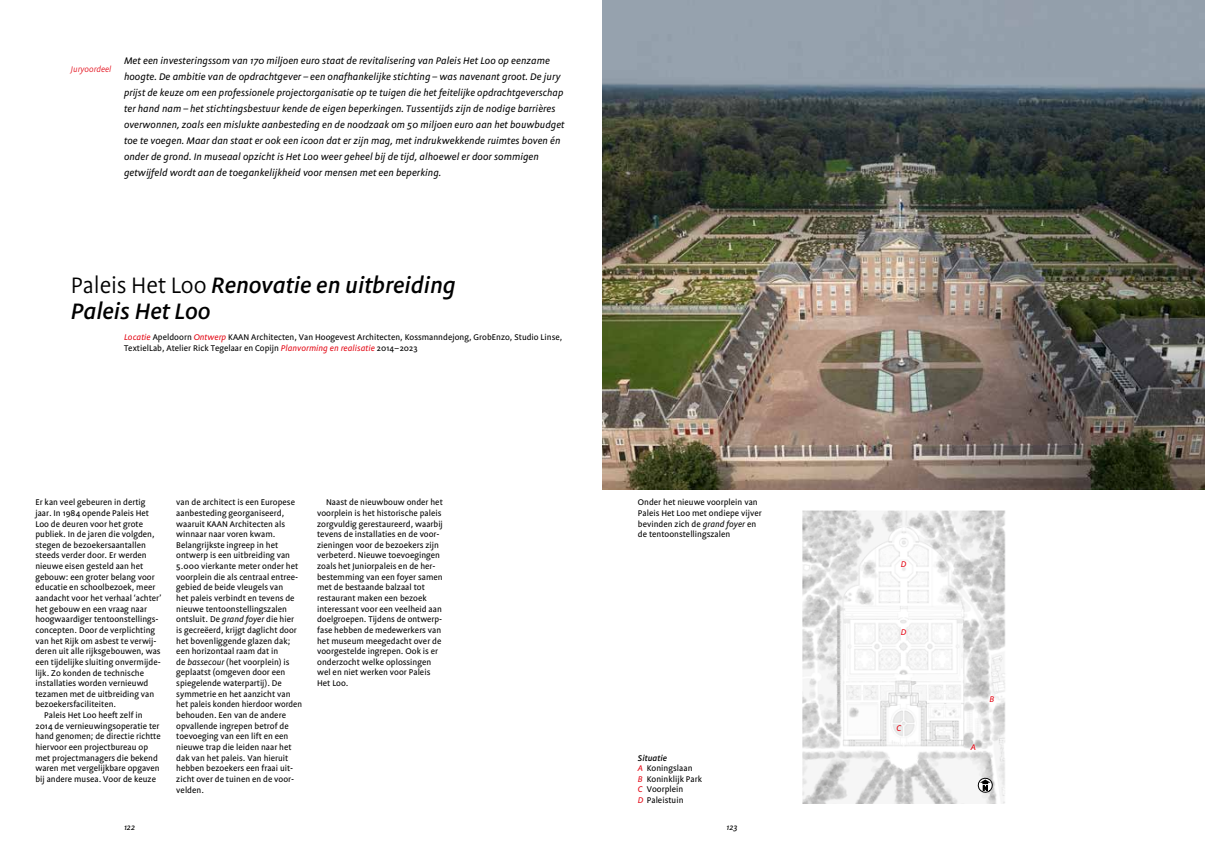
<style>
.page{position:relative;width:1205px;height:851px;background:#fff}
.page>*{position:absolute;margin:0;border:0;box-sizing:border-box;transform-origin:0 0}
.t1{font:italic 500 25px/26.6px "Flex";letter-spacing:-.005em;color:#000}
.t2{font:italic 10.75px/16px "Flex Text";letter-spacing:.005em;color:#000}
.t3{font:9.25px/10.6px "Flex Text";letter-spacing:.005em;color:#000}
.t4{font:italic 500 9.25px "Flex";letter-spacing:.005em;color:#000}
.t5{font:italic 9.25px "Flex Text";color:#e30613}
.t6{font:italic 9.12px "Flex";letter-spacing:.005em;color:#e30613}
.t7{font:italic 9.12px "Flex Text";color:#000}
.s1{font-weight:400;font-style:normal}
.s2{font-style:italic;color:#e30613}
.s3{font-style:italic}
</style>
<div class="page">
<img style="left:602px;top:0;width:603px;height:489px">
<img style="left:803px;top:510px;width:203px;height:293px">
<svg style="left:977px;top:777px;width:16px;height:16px"></svg>
<p class="t6" style="left:71px;top:64px;width:42px">Juryoordeel</p>
<p class="t2" style="left:124px;top:53px;width:442px">Met een investeringssom van 170 miljoen euro staat de revitalisering van Paleis Het Loo op eenzame hoogte. De ambitie van de opdrachtgever – een onafhankelijke stichting – was navenant groot. De jury prijst de keuze om een professionele projectorganisatie op te tuigen die het feitelijke opdrachtgeverschap ter hand nam – het stichtingsbestuur kende de eigen beperkingen. Tussentijds zijn de nodige barrières overwonnen, zoals een mislukte aanbesteding en de noodzaak om 50 miljoen euro aan het bouwbudget toe te voegen. Maar dan staat er ook een icoon dat er zijn mag, met indrukwekkende ruimtes boven én onder de grond. In museaal opzicht is Het Loo weer geheel bij de tijd, alhoewel er door sommigen getwijfeld wordt aan de toegankelijkheid voor mensen met een beperking.</p>
<h1 class="t1" style="left:71px;top:271px;width:386px"><span class="s1">Paleis Het Loo</span> Renovatie en uitbreiding<br>Paleis Het Loo</h1>
<p class="t3" style="left:124px;top:332px;width:440px"><span class="s2">Locatie</span> Apeldoorn <span class="s2">Ontwerp</span> KAAN Architecten, Van Hoogevest Architecten, Kossmanndejong, GrobEnzo, Studio Linse,<br>TextielLab, Atelier Rick Tegelaar en Copijn <span class="s2">Planvorming en realisatie</span> 2014–2023</p>
<p class="t3" style="left:35px;top:497px;width:112px">Er kan veel gebeuren in dertig</p>
<p class="t3" style="left:35px;top:507px;width:115px">jaar. In 1984 opende Paleis Het</p>
<p class="t3" style="left:35px;top:518px;width:109px">Loo de deuren voor het grote</p>
<p class="t3" style="left:35px;top:529px;width:121px">publiek. In de jaren die volgden,</p>
<p class="t3" style="left:35px;top:539px;width:112px">stegen de bezoekersaantallen</p>
<p class="t3" style="left:35px;top:550px;width:113px">steeds verder door. Er werden</p>
<p class="t3" style="left:35px;top:561px;width:109px">nieuwe eisen gesteld aan het</p>
<p class="t3" style="left:35px;top:571px;width:121px">gebouw: een groter belang voor</p>
<p class="t3" style="left:35px;top:582px;width:121px">educatie en schoolbezoek, meer</p>
<p class="t3" style="left:35px;top:592px;width:127px">aandacht voor het verhaal ‘achter’</p>
<p class="t3" style="left:35px;top:603px;width:113px">het gebouw en een vraag naar</p>
<p class="t3" style="left:35px;top:614px;width:125px">hoogwaardiger tentoonstellings-</p>
<p class="t3" style="left:35px;top:624px;width:121px">concepten. Door de verplichting</p>
<p class="t3" style="left:35px;top:635px;width:123px">van het Rijk om asbest te verwij-</p>
<p class="t3" style="left:35px;top:646px;width:127px">deren uit alle rijksgebouwen, was</p>
<p class="t3" style="left:35px;top:656px;width:127px">een tijdelijke sluiting onvermijde-</p>
<p class="t3" style="left:35px;top:667px;width:110px">lijk. Zo konden de technische</p>
<p class="t3" style="left:35px;top:677px;width:114px">installaties worden vernieuwd</p>
<p class="t3" style="left:35px;top:688px;width:120px">tezamen met de uitbreiding van</p>
<p class="t3" style="left:35px;top:699px;width:82px">bezoekersfaciliteiten.</p>
<p class="t3" style="left:44px;top:709px;width:100px">Paleis Het Loo heeft zelf in</p>
<p class="t3" style="left:35px;top:720px;width:126px">2014 de vernieuwingsoperatie ter</p>
<p class="t3" style="left:35px;top:731px;width:127px">hand genomen; de directie richtte</p>
<p class="t3" style="left:35px;top:741px;width:114px">hiervoor een projectbureau op</p>
<p class="t3" style="left:35px;top:752px;width:124px">met projectmanagers die bekend</p>
<p class="t3" style="left:35px;top:763px;width:126px">waren met vergelijkbare opgaven</p>
<p class="t3" style="left:35px;top:773px;width:122px">bij andere musea. Voor de keuze</p>
<p class="t3" style="left:176px;top:497px;width:127px">van de architect is een Europese aanbesteding georganiseerd, waaruit KAAN Architecten als winnaar naar voren kwam.<br>Belangrijkste ingreep in het ontwerp is een uitbreiding van<br>5.000 vierkante meter onder het voorplein die als centraal entree&shy;gebied de beide vleugels van<br>het paleis verbindt en tevens de nieuwe tentoonstellingszalen ontsluit. De <span class="s3">grand foyer</span> die hier is gecreëerd, krijgt daglicht door het bovenliggende glazen dak; een horizontaal raam dat in<br>de <span class="s3">bassecour</span> (het voorplein) is geplaatst (omgeven door een spiegelende waterpartij). De symmetrie en het aanzicht van het paleis konden hierdoor worden behouden. Een van de andere opvallende ingrepen betrof de toevoeging van een lift en een nieuwe trap die leiden naar het dak van het paleis. Van hieruit hebben bezoekers een fraai uit&shy;zicht over de tuinen en de voor&shy;velden.</p>
<p class="t3" style="left:317px;top:497px;width:127px;text-indent:9px">Naast de nieuwbouw onder het voorplein is het historische paleis zorgvuldig gerestaureerd, waarbij tevens de installaties en de voor&shy;zieningen voor de bezoekers zijn verbeterd. Nieuwe toevoegingen zoals het Juniorpaleis en de her&shy;bestemming van een foyer samen met de bestaande balzaal tot restaurant maken een bezoek interessant voor een veelheid aan doelgroepen. Tijdens de ontwerp&shy;fase hebben de medewerkers van het museum meegedacht over de voorgestelde ingrepen. Ook is er onderzocht welke oplossingen wel en niet werken voor Paleis<br>Het Loo.</p>
<p class="t3" style="left:638px;top:497px;width:125px">Onder het nieuwe voorplein van<br>Paleis Het Loo met ondiepe vijver bevinden zich de <span class="s3">grand foyer</span> en de tentoonstellingszalen</p>
<p class="t4" style="left:638px;top:752px;width:31px">Situatie</p>
<p class="t3" style="left:638px;top:762px;width:66px"><span class="s2">A</span> Koningslaan<br><span class="s2">B</span> Koninklijk Park<br><span class="s2">C</span> Voorplein<br><span class="s2">D</span> Paleistuin</p>
<p class="t7" style="left:124px;top:821px;width:13px">122</p>
<p class="t7" style="left:726px;top:821px;width:13px">123</p>
<p class="t5" style="left:901px;top:559px;width:7px">D</p>
<p class="t5" style="left:901px;top:627px;width:7px">D</p>
<p class="t5" style="left:896px;top:722px;width:6px">C</p>
<p class="t5" style="left:989px;top:693px;width:6px">B</p>
<p class="t5" style="left:971px;top:742px;width:7px">A</p>
</div>
